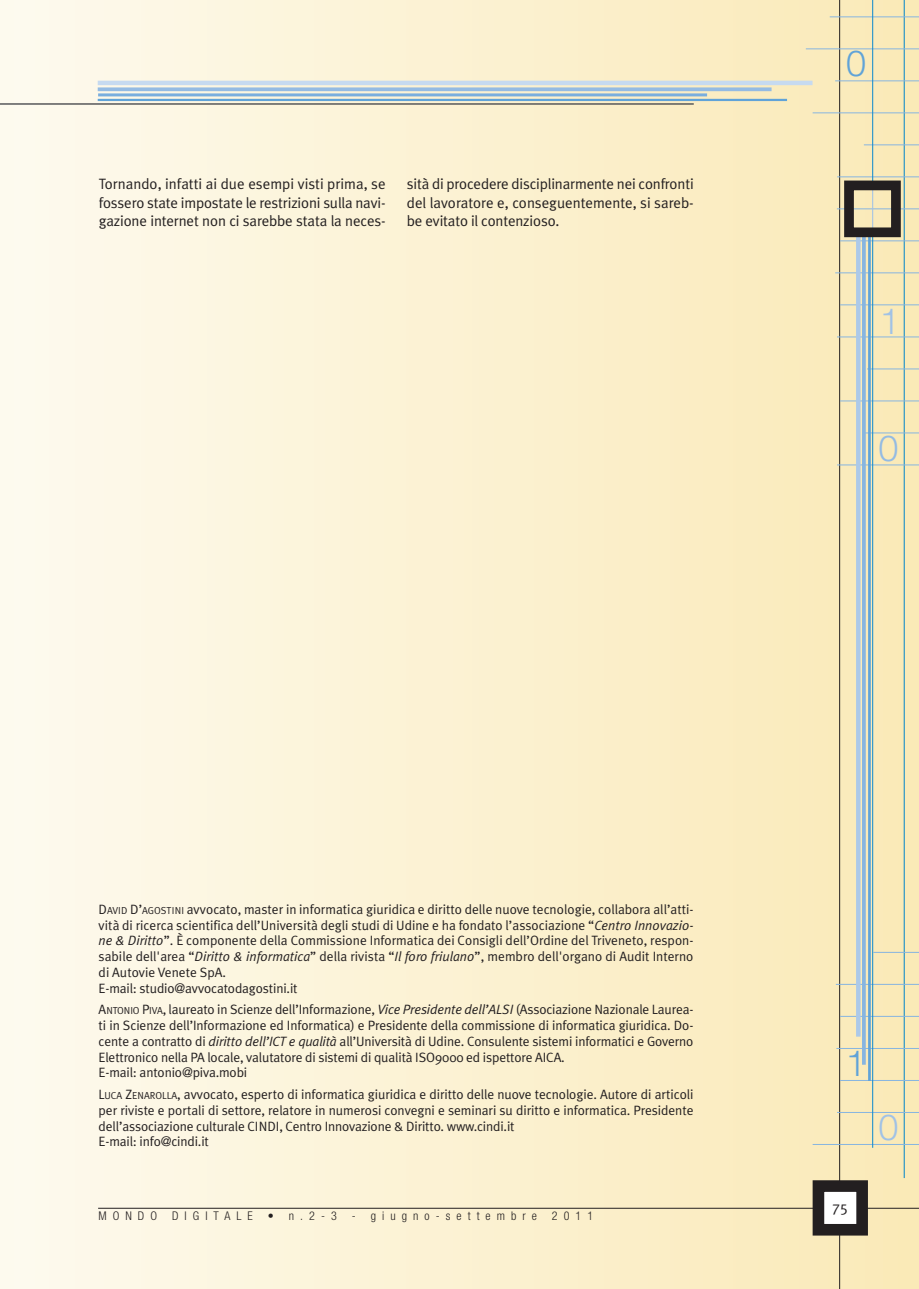
<style>
.page{position:relative;width:919px;height:1289px;background:#fff}
.page>*{position:absolute;margin:0;border:0;box-sizing:border-box;transform-origin:0 0}
.t1{font:300 36px "Helvetica Neue";color:#60a3d8}
.t2{font:300 36px "Helvetica Neue";color:#a1c2e6}
.t3{font:300 36px "Helvetica Neue";color:#94bbe3}
.t4{font:15px/18.8px "Meta Plus Normal";letter-spacing:-.01em;color:#231f20;text-align:justify}
.t5{font:13.5px/15.8px "Meta Plus Normal";letter-spacing:-.005em;color:#231f20}
.t6{font:300 condensed 12px "Helvetica Neue";letter-spacing:.505em;color:#231f20}
.s1{font-size:10.2px}
.s2{font-style:italic}
</style>
<div class="page">
<div style="left:14px;top:0;width:904px;height:1288px;background:linear-gradient(to right,#fefaee,#f7e8b7)"></div>
<hr style="left:98px;top:1207px;width:820px;height:1px;background:#231f20">
<hr style="left:839px;top:0;width:1px;height:1288px;background:#231f20">
<hr style="left:903px;top:0;width:1px;height:1177px;background:#0085c9">
<hr style="left:829px;top:17px;width:89px;height:1px;background:#87b5e0">
<hr style="left:805px;top:48px;width:113px;height:1px;background:#87b5e0">
<hr style="left:835px;top:80px;width:83px;height:1px;background:#87b5e0">
<hr style="left:812px;top:112px;width:106px;height:1px;background:#87b5e0">
<hr style="left:863px;top:144px;width:55px;height:1px;background:#87b5e0">
<hr style="left:837px;top:176px;width:81px;height:1px;background:#87b5e0">
<hr style="left:836px;top:208px;width:82px;height:1px;background:#87b5e0">
<hr style="left:840px;top:240px;width:78px;height:1px;background:#87b5e0">
<hr style="left:835px;top:272px;width:83px;height:1px;background:#87b5e0">
<hr style="left:840px;top:304px;width:78px;height:1px;background:#87b5e0">
<hr style="left:837px;top:336px;width:81px;height:1px;background:#87b5e0">
<hr style="left:867px;top:368px;width:51px;height:1px;background:#87b5e0">
<hr style="left:840px;top:400px;width:78px;height:1px;background:#87b5e0">
<hr style="left:863px;top:432px;width:55px;height:1px;background:#87b5e0">
<hr style="left:837px;top:464px;width:81px;height:1px;background:#87b5e0">
<hr style="left:873px;top:952px;width:45px;height:1px;background:#87b5e0">
<hr style="left:835px;top:984px;width:83px;height:1px;background:#87b5e0">
<hr style="left:840px;top:1015px;width:78px;height:1px;background:#87b5e0">
<hr style="left:836px;top:1048px;width:82px;height:1px;background:#87b5e0">
<hr style="left:840px;top:1080px;width:78px;height:1px;background:#87b5e0">
<hr style="left:837px;top:1112px;width:81px;height:1px;background:#87b5e0">
<hr style="left:812px;top:1144px;width:106px;height:1px;background:#87b5e0">
<hr style="left:856px;top:232px;width:4px;height:804px;background:#acc9e9">
<svg style="left:861px;top:237px;width:4px;height:827px;background:#a3c2d6"></svg>
<hr style="left:868px;top:232px;width:2px;height:848px;background:#60a3d8">
<div style="left:818px;top:1185px;width:44px;height:44px;background:#fff"></div>
<div style="left:812px;top:1180px;width:55px;height:55px;border:12px solid #231f20"></div>
<hr style="left:98px;top:81px;width:714px;height:4px;background:#c6daf0">
<svg style="left:98px;top:87px;width:673px;height:4px;background:#9fc0e1"></svg>
<hr style="left:98px;top:93px;width:609px;height:3px;background:#79aede">
<hr style="left:98px;top:99px;width:689px;height:2px;background:#60a3d8">
<hr style="left:872px;top:232px;width:1px;height:915px;background:#178dce">
<hr style="left:872px;top:0;width:1px;height:186px;background:#178dce">
<hr style="left:872px;top:189px;width:1px;height:40px;background:#a1c2e6">
<div style="left:844px;top:180px;width:56px;height:57px;border:10px solid #231f20"></div>
<div style="left:0;top:0;width:13px;height:1288px;background:#fdfaee"></div>
<hr style="left:0;top:103px;width:693px;height:2px;background:#57585a">
<p class="t4" style="left:99px;top:174px;width:288px">Tornando, infatti ai due esempi visti prima, se fossero state impostate le restrizioni sulla navi&shy;gazione internet non ci sarebbe stata la neces-</p>
<p class="t4" style="left:407px;top:174px;width:288px">sità di procedere disciplinarmente nei confronti del lavoratore e, conseguentemente, si sareb&shy;be evitato il contenzioso.</p>
<h1 class="t1" style="left:846px;top:51px;width:22px">0</h1>
<h1 class="t2" style="left:880px;top:308px;width:22px">1</h1>
<h1 class="t3" style="left:878px;top:435px;width:22px">0</h1>
<p class="t5" style="left:99px;top:901px;width:596px">D<span class="s1">AVID</span> D’<span class="s1">AGOSTINI</span> avvocato, master in informatica giuridica e diritto delle nuove tecnologie, collabora all’atti&shy;vità di ricerca scientifica dell’Università degli studi di Udine e ha fondato l’associazione “<span class="s2">Centro Innovazio&shy;ne &amp; Diritto</span>”. È componente della Commissione Informatica dei Consigli dell’Ordine del Triveneto, respon&shy;sabile dell'area “<span class="s2">Diritto &amp; informatica</span>” della rivista “<span class="s2">Il foro friulano</span>”, membro dell'organo di Audit Interno di Autovie Venete SpA.<br>E-mail: studio@avvocatodagostini.it</p>
<p class="t5" style="left:99px;top:1001px;width:596px">A<span class="s1">NTONIO</span> P<span class="s1">IVA</span>, laureato in Scienze dell’Informazione, <span class="s2">Vice Presidente dell’ALSI</span> (Associazione Nazionale Laurea&shy;ti in Scienze dell’Informazione ed Informatica) e Presidente della commissione di informatica giuridica. Do&shy;cente a contratto di <span class="s2">diritto dell’ICT e qualità</span> all’Università di Udine. Consulente sistemi informatici e Governo Elettronico nella PA locale, valutatore di sistemi di qualità ISO9000 ed ispettore AICA.<br>E-mail: antonio@piva.mobi</p>
<p class="t5" style="left:99px;top:1086px;width:596px">L<span class="s1">UCA</span> Z<span class="s1">ENAROLLA</span>, avvocato, esperto di informatica giuridica e diritto delle nuove tecnologie. Autore di articoli per riviste e portali di settore, relatore in numerosi convegni e seminari su diritto e informatica. Presidente dell’associazione culturale CINDI, Centro Innovazione &amp; Diritto. www.cindi.it<br>E-mail: info@cindi.it</p>
<p class="t6" style="left:98px;top:1211px;width:496px">MONDO DIGITALE • n.2-3 - giugno-settembre 2011</p>
<h1 class="t1" style="left:846px;top:1049px;width:22px">1</h1>
<h1 class="t2" style="left:878px;top:1113px;width:22px">0</h1>
<p class="t4" style="left:832px;top:1197px;width:18px">75</p>
</div>
